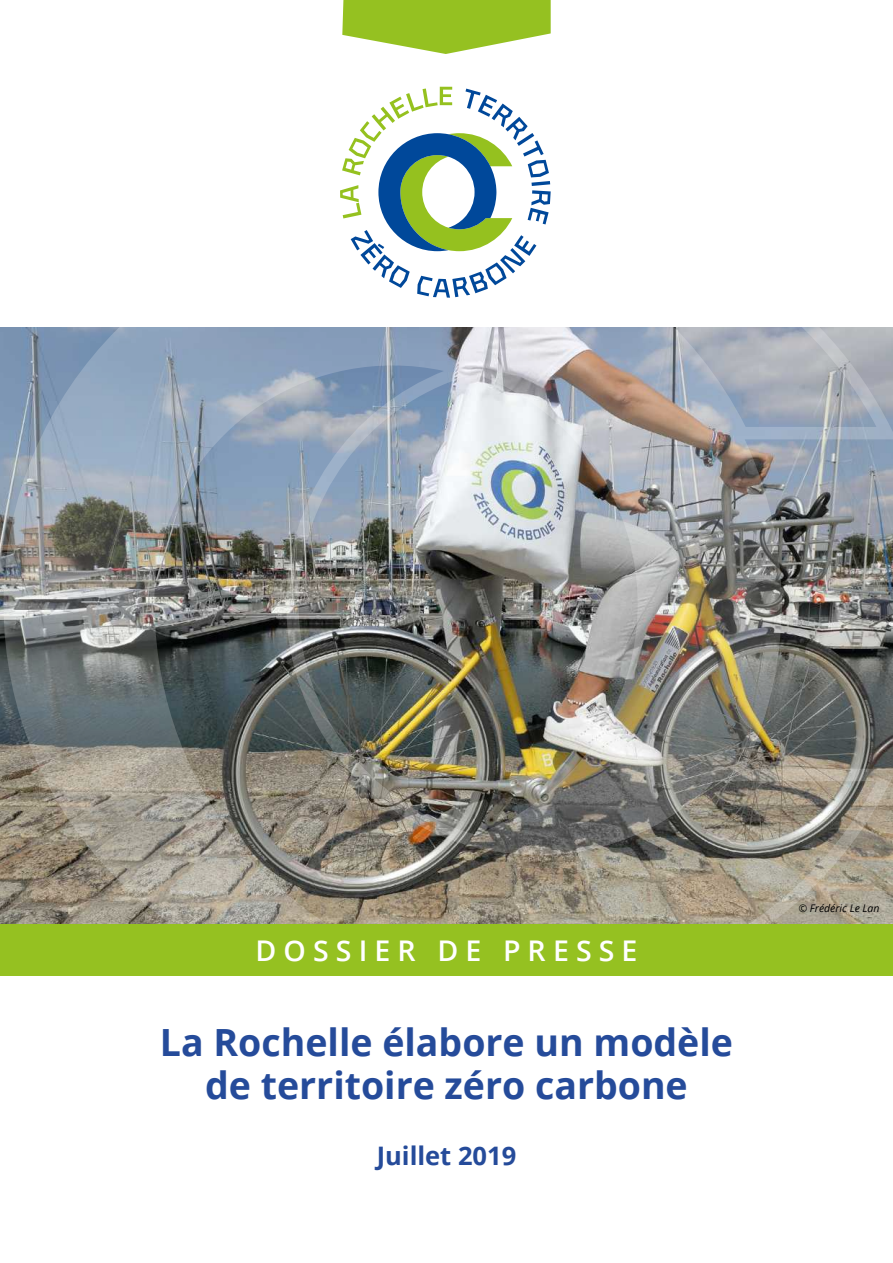
<style>
.page{position:relative;width:893px;height:1263px;background:#fff}
.page>*{position:absolute;margin:0;border:0;box-sizing:border-box;transform-origin:0 0}
.t1{font:700 37.5px/43.5px "Open Sans";color:#254b9a;text-align:center}
.t2{font:600 28.5px "Open Sans";letter-spacing:.25em;color:#fff}
.t3{font:700 25.5px "Open Sans";color:#254b9a}
.t4{font:italic 10.5px "Open Sans";color:#000}
</style>
<div class="page">
<img style="left:4px;top:327px;width:889px;height:649px">
<svg style="left:342px;top:0;width:209px;height:54px"></svg>
<svg style="left:340px;top:87px;width:211px;height:211px"></svg>
<div style="left:0;top:924px;width:893px;height:51px;background:#95c121"></div>
<p class="t2" style="left:255px;top:930px;width:384px">DOSSIER DE PRESSE</p>
<p class="t1" style="left:160px;top:1019px;width:575px">La Rochelle élabore un modèle de territoire zéro carbone</p>
<p class="t3" style="left:377px;top:1138px;width:141px">Juillet 2019</p>
<p class="t4" style="left:798px;top:901px;width:83px">© Frédéric Le Lan</p>
</div>
